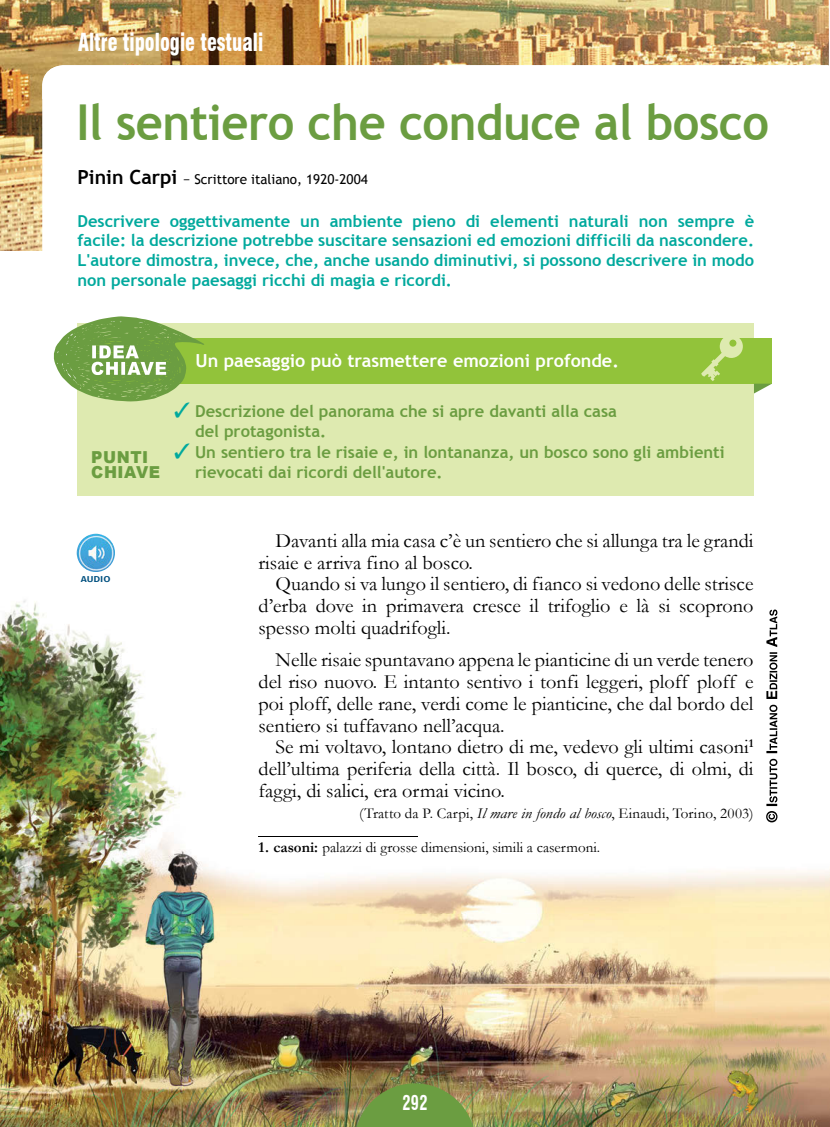
<style>
.page{position:relative;width:830px;height:1127px;background:#fff}
.page>*{position:absolute;margin:0;border:0;box-sizing:border-box;transform-origin:0 0}
.t1{font:700 49.5px "Trebuchet MS";letter-spacing:-.01em;color:#6b9d41;scale:.95 1}
.t2{font:900 condensed 24.3px "Swiss 721 BT";color:#fff;scale:.82 1}
.t3{font:20.25px "Garamond";color:#000}
.t4{font:700 condensed 19.8px "Swiss 721 BT";color:#fff;scale:.82 1}
.t5{font:700 18px "Trebuchet MS";color:#fff}
.t6{font:700 16.5px/19.8px "Trebuchet MS";color:#00a99d;text-align:justify}
.t7{font:700 16.5px/19.8px "Trebuchet MS";color:#6b9d41}
.t8{font:900 16.5px/15.8px "Arial";letter-spacing:.035em;color:#6b9d41;scale:.95 1}
.t9{font:15px "Garamond";color:#000}
.t10{font:13.5px "Trebuchet MS";color:#000}
.t11{font:600 8.4px "Avenir Next Condensed";color:#00507f;scale:1.43 1}
.s1{font-weight:700;font-size:19.5px}
.s2{color:#00a99d}
.s3{font-style:italic}
.s4{font-weight:700}
</style>
<div class="page">
<img style="left:828px;top:0;width:1px;height:65px">
<img style="left:0;top:0;width:828px;height:100px">
<img style="left:0;top:100px;width:42px;height:151px">
<svg style="left:42px;top:65px;width:786px;height:507px"></svg>
<img style="left:0;top:600px;width:829px;height:527px">
<div style="left:77px;top:324px;width:676px;height:172px;background:#deeab0"></div>
<div style="left:91px;top:338px;width:680px;height:46px;background:#92c33a"></div>
<svg style="left:753px;top:384px;width:18px;height:9px"></svg>
<svg style="left:54px;top:316px;width:150px;height:86px"></svg>
<svg style="left:701px;top:338px;width:41px;height:43px"></svg>
<hr style="left:259px;top:836px;width:159px;height:1px;background:#000">
<img style="left:77px;top:534px;width:38px;height:38px;border-radius:19px">
<svg style="left:354px;top:1083px;width:121px;height:44px;background:#779545"></svg>
<svg style="left:765px;top:609px;width:12px;height:213px"></svg>
<p class="t2" style="left:78px;top:28px;width:227px">Altre tipologie testuali</p>
<p class="t1" style="left:76px;top:91px;width:730px">Il sentiero che conduce al bosco</p>
<p class="t10" style="left:77px;top:172px;width:292px"><span class="s1">Pinin Carpi</span> − Scrittore italiano, 1920-2004</p>
<p class="t6" style="left:77px;top:211px;width:678px">Descrivere oggettivamente un ambiente pieno di elementi naturali non sempre è facile: la descrizione potrebbe suscitare sensazioni ed emozioni difficili da nascondere.<br>L'autore dimostra, invece, che, anche usando diminutivi, si possono descrivere in modo non personale paesaggi ricchi di magia e ricordi.</p>
<p class="t8" style="left:91px;top:448px;width:74px">PUNTI<br>CHIAVE</p>
<p class="t5" style="left:195px;top:350px;width:424px">Un paesaggio può trasmettere emozioni profonde.</p>
<p class="t7" style="left:195px;top:401px;width:423px;text-indent:-21px"><span class="s2">✓</span> Descrizione del panorama che si apre davanti alla casa del protagonista.</p>
<p class="t7" style="left:195px;top:443px;width:531px;text-indent:-21px"><span class="s2">✓</span> Un sentiero tra le risaie e, in lontananza, un bosco sono gli ambienti rievocati dai ricordi dell'autore.</p>
<p class="t11" style="left:81px;top:574px;width:22px">AUDIO</p>
<p class="t3" style="left:275px;top:527px;width:479px">Davanti alla mia casa c’è un sentiero che si allunga tra le grandi</p>
<p class="t3" style="left:258px;top:549px;width:216px">risaie e arriva fino al bosco.</p>
<p class="t3" style="left:275px;top:570px;width:479px">Quando si va lungo il sentiero, di fianco si vedono delle strisce</p>
<p class="t3" style="left:258px;top:592px;width:496px">d’erba dove in primavera cresce il trifoglio e là si scoprono</p>
<p class="t3" style="left:258px;top:614px;width:193px">spesso molti quadrifogli.</p>
<p class="t3" style="left:275px;top:646px;width:479px">Nelle risaie spuntavano appena le pianticine di un verde tenero</p>
<p class="t3" style="left:258px;top:668px;width:496px">del riso nuovo. E intanto sentivo i tonfi leggeri, ploff ploff e</p>
<p class="t3" style="left:258px;top:690px;width:496px">poi ploff, delle rane, verdi come le pianticine, che dal bordo del</p>
<p class="t3" style="left:258px;top:711px;width:247px">sentiero si tuffavano nell’acqua.</p>
<p class="t3" style="left:275px;top:733px;width:479px">Se mi voltavo, lontano dietro di me, vedevo gli ultimi casoni<sup>1</sup></p>
<p class="t3" style="left:258px;top:755px;width:496px">dell’ultima periferia della città. Il bosco, di querce, di olmi, di</p>
<p class="t3" style="left:258px;top:777px;width:248px">faggi, di salici, era ormai vicino.</p>
<p class="t9" style="left:359px;top:803px;width:395px">(Tratto da P. Carpi, <span class="s3">Il mare in fondo al bosco</span>, Einaudi, Torino, 2003)</p>
<p class="t9" style="left:258px;top:837px;width:343px"><span class="s4">1. casoni:</span> palazzi di grosse dimensioni, simili a casermoni.</p>
<p class="t4" style="left:402px;top:1090px;width:32px">292</p>
</div>
